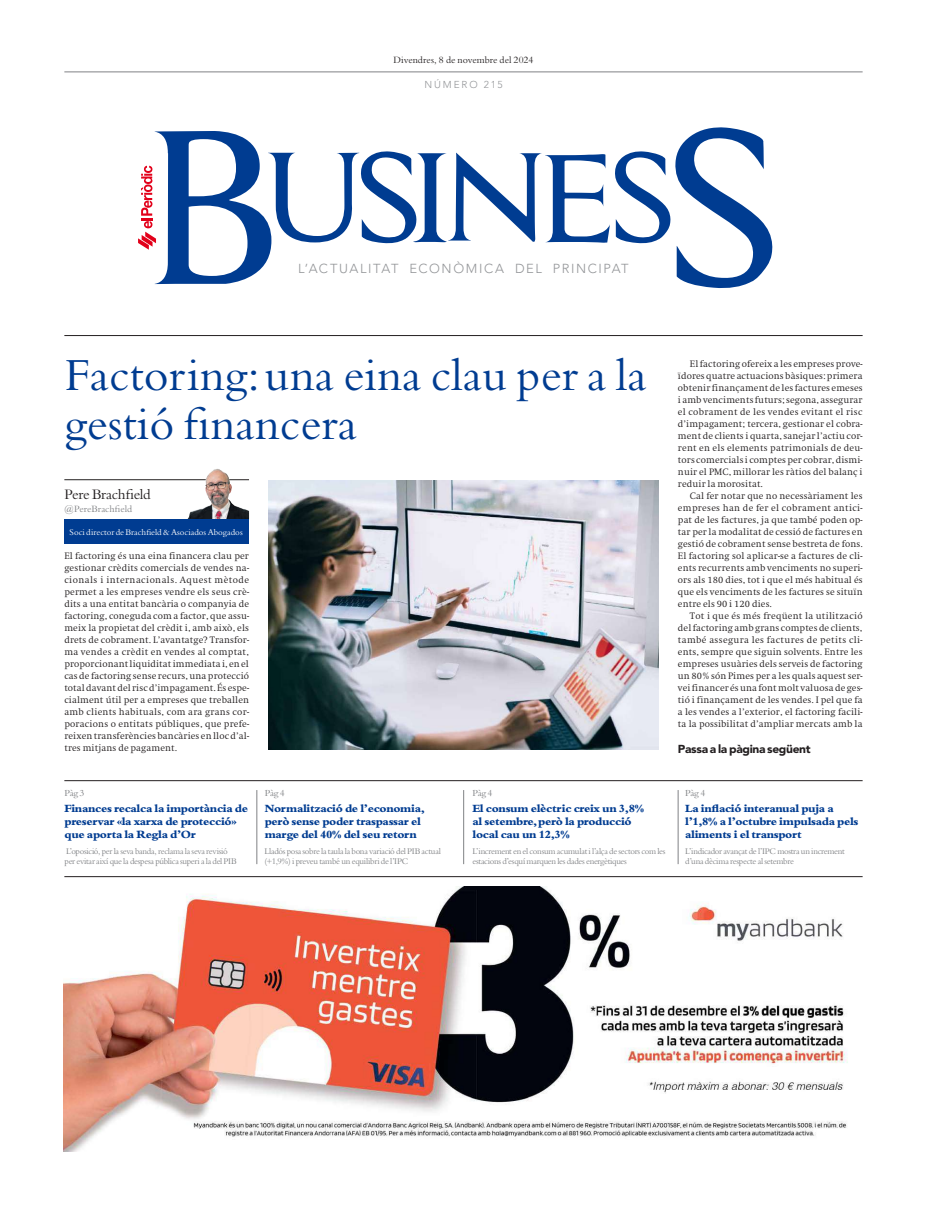
<style>
.page{position:relative;width:927px;height:1220px;background:#fff}
.page>*{position:absolute;margin:0;border:0;box-sizing:border-box;transform-origin:0 0}
.t1{font:48px/49px "Bembo";color:#003c91}
.t2{font:15px "Bembo";letter-spacing:-.02em;color:#231f20}
.t3{font:300 13px "Avenir LT Std";letter-spacing:.125em;color:#939598}
.t4{font:800 11.5px/13px "Bembo";letter-spacing:-.03em;color:#003c91;scale:1.04 1}
.t5{font:900 11.5px "Avenir LT Std";letter-spacing:-.03em;color:#231f20;scale:1.04 1}
.t6{font:10px "Bembo";color:#231f20}
.t7{font:10px "Bembo";color:#808285}
.t8{font:300 10px "Avenir LT Std";letter-spacing:.19em;color:#939598}
.t9{font:9.6px "Bembo";letter-spacing:-.03em;color:#808285;scale:1.04 1}
.t10{font:300 9px/12px "Swift ND Std";letter-spacing:.01em;color:#231f20;text-align:justify}
.t11{font:9px/10px "Bembo";letter-spacing:-.035em;color:#808285}
.t12{font:9px "Bembo";color:#fff}
</style>
<div class="page">
<svg style="left:155px;top:127px;width:617px;height:161px"></svg>
<svg style="left:138px;top:166px;width:18px;height:84px"></svg>
<hr style="left:64px;top:72px;width:798px;height:1px;background:#808285">
<hr style="left:463px;top:790px;width:1px;height:74px;background:#808285">
<hr style="left:678px;top:790px;width:1px;height:74px;background:#808285">
<hr style="left:257px;top:790px;width:1px;height:74px;background:#808285">
<hr style="left:64px;top:876px;width:798px;height:1px;background:#231f20">
<hr style="left:64px;top:780px;width:798px;height:1px;background:#231f20">
<hr style="left:64px;top:335px;width:798px;height:1px;background:#231f20">
<img style="left:63px;top:886px;width:785px;height:265px">
<hr style="left:64px;top:479px;width:185px;height:1px;background:#231f20">
<img style="left:187px;top:469px;width:62px;height:50px">
<div style="left:64px;top:519px;width:185px;height:25px;background:#003c91"></div>
<img style="left:269px;top:480px;width:389px;height:270px">
<p class="t6" style="left:393px;top:54px;width:141px">Divendres, 8 de novembre del 2024</p>
<p class="t8" style="left:424px;top:78px;width:80px">NÚMERO 215</p>
<h3 class="t3" style="left:298px;top:261px;width:332px">L’ACTUALITAT ECONÒMICA DEL PRINCIPAT</h3>
<h1 class="t1" style="left:64px;top:349px;width:583px">Factoring: una eina clau per a la gestió financera</h1>
<h2 class="t2" style="left:64px;top:486px;width:88px">Pere Brachfield</h2>
<p class="t7" style="left:64px;top:503px;width:69px">@PereBrachfield</p>
<p class="t12" style="left:70px;top:527px;width:175px">Soci director de Brachfield &amp; Asociados Abogados</p>
<p class="t10" style="left:64px;top:550px;width:186px">El factoring és una eina financera clau per gestionar crèdits comercials de vendes na&shy;cionals i internacionals. Aquest mètode permet a les empreses vendre els seus crè&shy;dits a una entitat bancària o companyia de factoring, coneguda com a factor, que assu&shy;meix la propietat del crèdit i, amb això, els drets de cobrament. L’avantatge? Transfor&shy;ma vendes a crèdit en vendes al comptat, proporcionant liquiditat immediata i, en el cas de factoring sense recurs, una protecció total davant del risc d’impagament. És espe&shy;cialment útil per a empreses que treballen amb clients habituals, com ara grans cor&shy;poracions o entitats públiques, que prefe&shy;reixen transferències bancàries en lloc d’al&shy;tres mitjans de pagament.</p>
<p class="t10" style="left:678px;top:357px;width:186px;text-indent:12px">El factoring ofereix a les empreses prove&shy;ïdores quatre actuacions bàsiques: primera obtenir finançament de les factures emeses i amb venciments futurs; segona, assegurar el cobrament de les vendes evitant el risc d’impagament; tercera, gestionar el cobra&shy;ment de clients i quarta, sanejar l’actiu cor&shy;rent en els elements patrimonials de deu&shy;tors comercials i comptes per cobrar, dismi&shy;nuir el PMC, millorar les ràtios del balanç i reduir la morositat.</p>
<p class="t10" style="left:678px;top:489px;width:186px;text-indent:12px">Cal fer notar que no necessàriament les empreses han de fer el cobrament antici&shy;pat de les factures, ja que també poden op&shy;tar per la modalitat de cessió de factures en gestió de cobrament sense bestreta de fons.<br>El factoring sol aplicar-se a factures de cli&shy;ents recurrents amb venciments no superi&shy;ors als 180 dies, tot i que el més habitual és que els venciments de les factures se situïn entre els 90 i 120 dies.</p>
<p class="t10" style="left:678px;top:609px;width:186px;text-indent:12px">Tot i que és més freqüent la utilització del factoring amb grans comptes de clients, també assegura les factures de petits cli&shy;ents, sempre que siguin solvents. Entre les empreses usuàries dels serveis de factoring un 80% són Pimes per a les quals aquest ser&shy;vei financer és una font molt valuosa de ges&shy;tió i finançament de les vendes. I pel que fa a les vendes a l’exterior, el factoring facili&shy;ta la possibilitat d’ampliar mercats amb la</p>
<p class="t5" style="left:678px;top:742px;width:129px">Passa a la pàgina següent</p>
<p class="t9" style="left:65px;top:787px;width:21px">Pàg 3</p>
<p class="t4" style="left:65px;top:801px;width:178px">Finances recalca la importància de preservar «la xarxa de protecció» que aporta la Regla d’Or</p>
<p class="t11" style="left:65px;top:846px;width:174px">L’oposició, per la seva banda, reclama la seva revisió per evitar així que la despesa pública superi a la del PIB</p>
<p class="t9" style="left:265px;top:787px;width:21px">Pàg 4</p>
<p class="t4" style="left:265px;top:801px;width:155px">Normalització de l’economia, però sense poder traspassar el marge del 40% del seu retorn</p>
<p class="t11" style="left:264px;top:846px;width:178px">Lladós posa sobre la taula la bona variació del PIB actual (+1,9%) i preveu també un equilibri de l’IPC</p>
<p class="t9" style="left:472px;top:787px;width:21px">Pàg 4</p>
<p class="t4" style="left:472px;top:801px;width:166px">El consum elèctric creix un 3,8% al setembre, però la producció local cau un 12,3%</p>
<p class="t11" style="left:472px;top:846px;width:195px">L’increment en el consum acumulat i l’alça de sectors com les estacions d’esquí marquen les dades energètiques</p>
<p class="t9" style="left:685px;top:787px;width:21px">Pàg 4</p>
<p class="t4" style="left:685px;top:801px;width:168px">La inflació interanual puja a l’1,8% a l’octubre impulsada pels aliments i el transport</p>
<p class="t11" style="left:685px;top:846px;width:161px">L’indicador avançat de l’IPC mostra un increment d’una dècima respecte al setembre</p>
</div>
